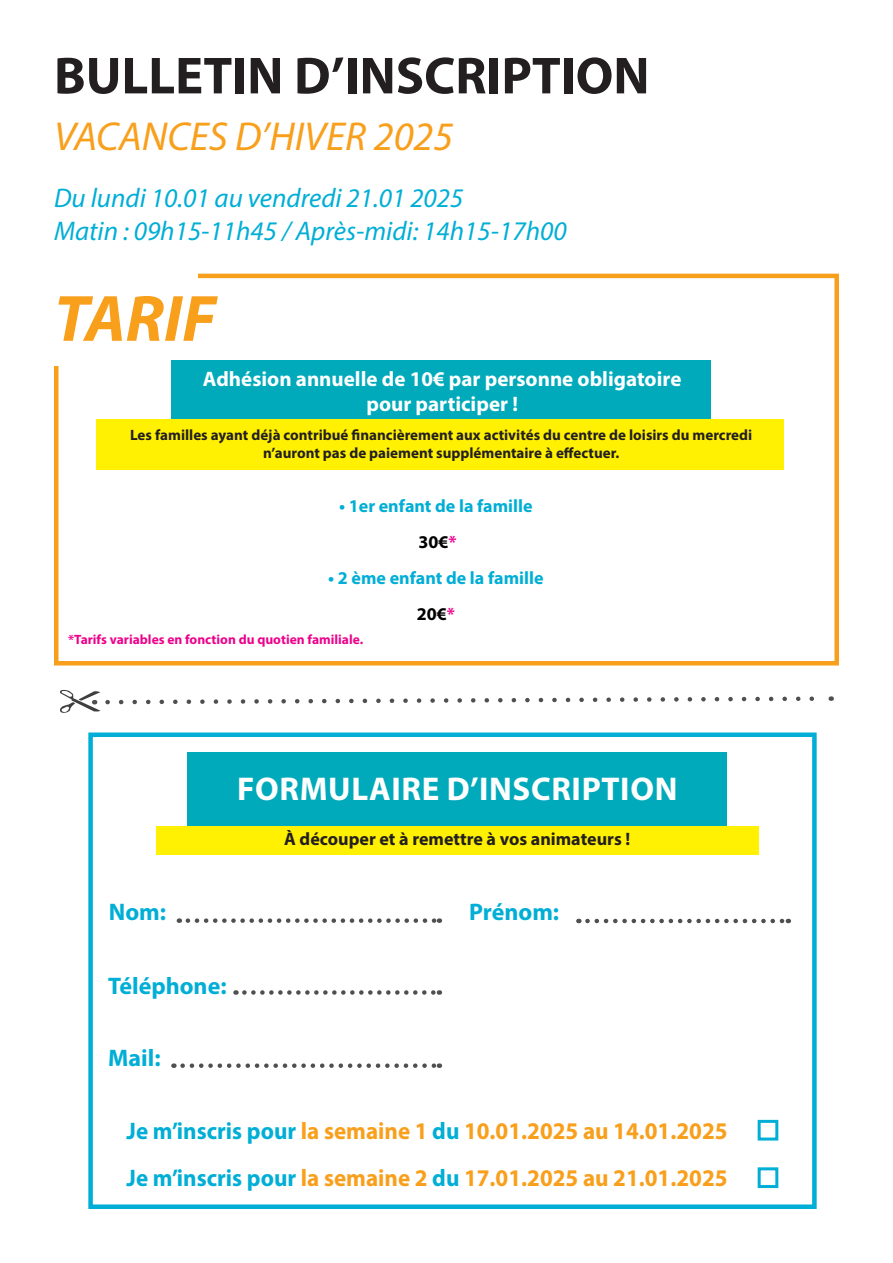
<style>
.page{position:relative;width:893px;height:1263px;background:#fff}
.page>*{position:absolute;margin:0;border:0;box-sizing:border-box;transform-origin:0 0}
.t1{font:italic 700 66px "Myriad Pro";color:#f89f1c}
.t2{font:700 52.5px "Myriad Pro";color:#231f20}
.t3{font:italic 40.5px "Myriad Pro";color:#f89f1c}
.t4{font:700 33px "Myriad Pro";letter-spacing:.02em;color:#fff}
.t5{font:italic 27px "Myriad Pro";color:#00aed6}
.t6{font:700 24px "Myriad Pro";color:#f89f1c;scale:.96 1}
.t7{font:700 24px "Myriad Pro";color:#00aed6}
.t8{font:700 21px "Myriad Pro";color:#fff}
.t9{font:700 18px "Myriad Pro";color:#00aed6}
.t10{font:700 18px "Myriad Pro";color:#231f20}
.t11{font:700 18px "Myriad Pro";color:#000}
.t12{font:700 15px/18px "Myriad Pro";color:#231f20;text-align:center}
.t13{font:700 13.5px "Myriad Pro";color:#ed028c}
.s1{color:#ed028c}
.s2{color:#00aed6}
</style>
<div class="page">
<svg style="left:60px;top:689px;width:772px;height:24px"></svg>
<div style="left:156px;top:826px;width:602px;height:29px;background:#fff101"></div>
<div style="left:187px;top:752px;width:540px;height:74px;background:#0ab"></div>
<div style="left:88px;top:732px;width:729px;height:477px;border:4px solid #00aed6"></div>
<svg style="left:188px;top:918px;width:252px;height:5px"></svg>
<svg style="left:244px;top:990px;width:196px;height:5px"></svg>
<svg style="left:183px;top:1063px;width:257px;height:5px"></svg>
<svg style="left:587px;top:919px;width:202px;height:4px"></svg>
<div style="left:758px;top:1120px;width:20px;height:20px;border:3px solid #00aed6"></div>
<div style="left:758px;top:1167px;width:20px;height:21px;border:3px solid #00aed6"></div>
<div style="left:54px;top:274px;width:785px;height:391px;border:4px solid #f89f1c"></div>
<div style="left:34px;top:257px;width:164px;height:109px;background:#fff"></div>
<div style="left:171px;top:360px;width:540px;height:74px;background:#0ab"></div>
<div style="left:96px;top:419px;width:688px;height:51px;background:#fff101"></div>
<p class="t2" style="left:54px;top:41px;width:597px">BULLETIN D’INSCRIPTION</p>
<p class="t3" style="left:54px;top:111px;width:401px">VACANCES D’HIVER 2025</p>
<p class="t5" style="left:54px;top:181px;width:411px">Du lundi 10.01 au vendredi 21.01 2025</p>
<p class="t5" style="left:54px;top:214px;width:514px">Matin : 09h15-11h45 / Après-midi: 14h15-17h00</p>
<p class="t1" style="left:54px;top:276px;width:163px">TARIF</p>
<p class="t8" style="left:203px;top:365px;width:480px">Adhésion annuelle de 10€ par personne obligatoire</p>
<p class="t8" style="left:366px;top:390px;width:153px">pour participer !</p>
<p class="t12" style="left:130px;top:425px;width:624px">Les familles ayant déjà contribué financièrement aux activités du centre de loisirs du mercredi n’auront pas de paiement supplémentaire à effectuer.</p>
<p class="t9" style="left:339px;top:494px;width:195px">• 1er enfant de la famille</p>
<p class="t11" style="left:419px;top:530px;width:40px">30€<span class="s1">*</span></p>
<p class="t9" style="left:328px;top:566px;width:217px">• 2 ème enfant de la famille</p>
<p class="t11" style="left:417px;top:602px;width:40px">20€<span class="s1">*</span></p>
<p class="t13" style="left:68px;top:630px;width:297px">*Tarifs variables en fonction du quotien familiale.</p>
<p class="t4" style="left:237px;top:767px;width:442px">FORMULAIRE D’INSCRIPTION</p>
<p class="t10" style="left:284px;top:827px;width:348px">À découper et à remettre à vos animateurs !</p>
<p class="t7" style="left:109px;top:896px;width:59px">Nom:</p>
<p class="t7" style="left:469px;top:896px;width:92px">Prénom:</p>
<p class="t7" style="left:108px;top:970px;width:120px">Téléphone:</p>
<p class="t7" style="left:108px;top:1042px;width:54px">Mail:</p>
<p class="t6" style="left:127px;top:1115px;width:627px"><span class="s2">Je m’inscris pour</span> la semaine 1 <span class="s2">du</span> 10.01.2025 au 14.01.2025</p>
<p class="t6" style="left:127px;top:1162px;width:627px"><span class="s2">Je m’inscris pour</span> la semaine 2 <span class="s2">du</span> 17.01.2025 au 21.01.2025</p>
</div>
